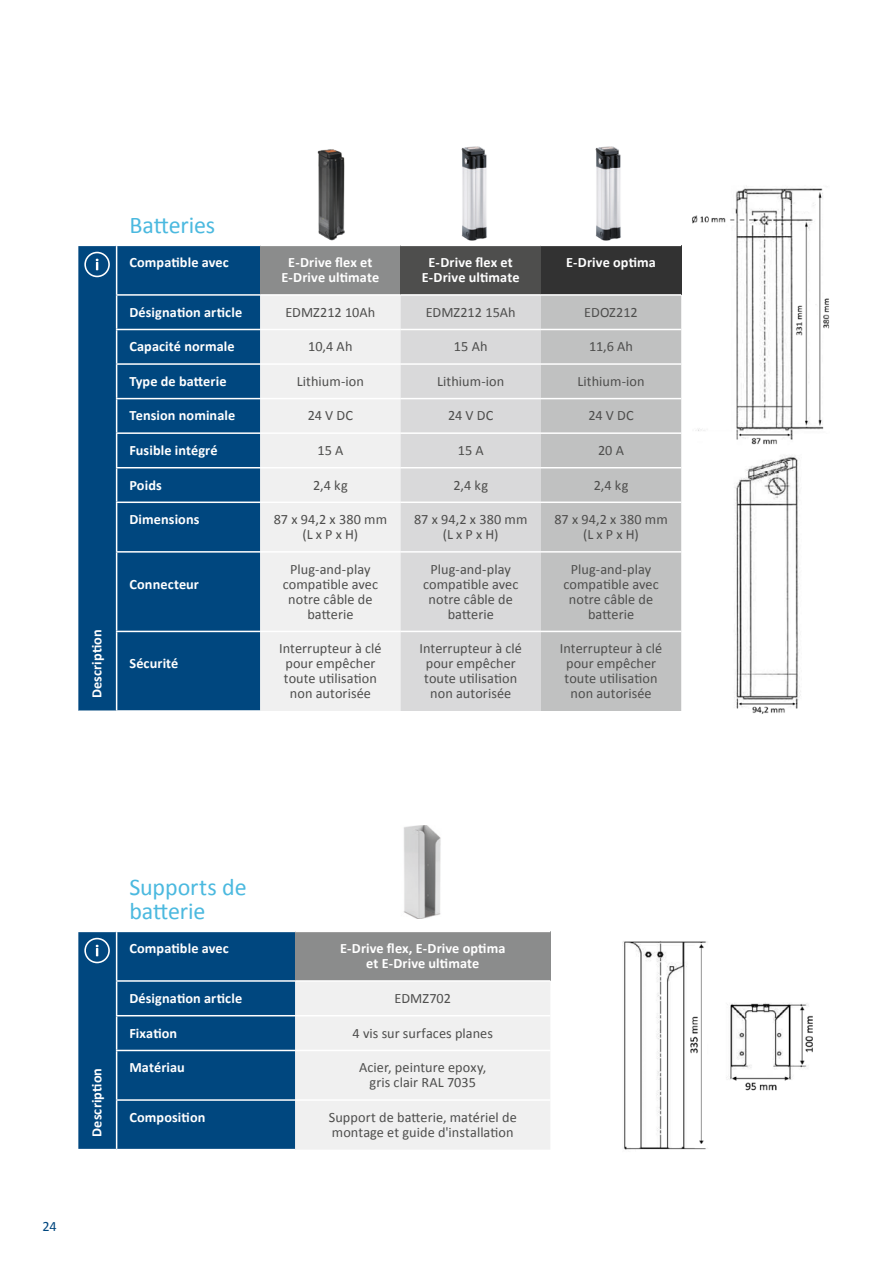
<style>
.page{position:relative;width:893px;height:1263px;background:#fff}
.page>*{position:absolute;margin:0;border:0;box-sizing:border-box;transform-origin:0 0}
.t1{font:24px/24px "Calibri";letter-spacing:-.005em;color:#4bb9df}
.t2{font:14.25px/15px "Calibri";letter-spacing:.005em;color:#4e4e4d;text-align:center}
.t3{font:700 14.25px/15px "Calibri";letter-spacing:.01em;color:#fff;text-align:center}
.t4{font:14.25px "Calibri";color:#00477f}
</style>
<div class="page">
<div style="left:78px;top:932px;width:217px;height:217px;background:#00477f"></div>
<div style="left:295px;top:931px;width:255px;height:50px;background:#8b8c8c"></div>
<div style="left:295px;top:982px;width:255px;height:167px;background:#f0f0f0"></div>
<hr style="left:116px;top:980px;width:179px;height:2px;background:#fff">
<hr style="left:116px;top:1015px;width:179px;height:1px;background:#fff">
<hr style="left:116px;top:1050px;width:179px;height:1px;background:#fff">
<hr style="left:116px;top:1099px;width:179px;height:2px;background:#fff">
<hr style="left:116px;top:932px;width:1px;height:48px;background:#fff">
<hr style="left:116px;top:982px;width:1px;height:33px;background:#fff">
<hr style="left:116px;top:1016px;width:1px;height:34px;background:#fff">
<hr style="left:116px;top:1051px;width:1px;height:48px;background:#fff">
<hr style="left:116px;top:1101px;width:1px;height:48px;background:#fff">
<hr style="left:295px;top:931px;width:255px;height:1px;background:#fff">
<hr style="left:295px;top:980px;width:255px;height:2px;background:#fff">
<hr style="left:295px;top:1015px;width:255px;height:1px;background:#fff">
<hr style="left:295px;top:1050px;width:255px;height:1px;background:#fff">
<hr style="left:295px;top:1099px;width:255px;height:2px;background:#fff">
<img style="left:403px;top:825px;width:38px;height:94px">
<svg style="left:84px;top:938px;width:26px;height:25px"></svg>
<img style="left:623px;top:941px;width:190px;height:209px">
<div style="left:78px;top:246px;width:182px;height:465px;background:#00477f"></div>
<div style="left:260px;top:245px;width:141px;height:50px;background:#8b8c8c"></div>
<div style="left:401px;top:245px;width:140px;height:50px;background:#4e4e4d"></div>
<div style="left:541px;top:245px;width:140px;height:50px;background:#323232"></div>
<div style="left:260px;top:296px;width:141px;height:415px;background:#f0f0f0"></div>
<div style="left:401px;top:296px;width:140px;height:415px;background:#d9d9da"></div>
<div style="left:541px;top:296px;width:140px;height:415px;background:#c0c1c1"></div>
<hr style="left:116px;top:294px;width:144px;height:2px;background:#fff">
<hr style="left:116px;top:329px;width:144px;height:1px;background:#fff">
<hr style="left:116px;top:363px;width:144px;height:2px;background:#fff">
<hr style="left:116px;top:398px;width:144px;height:1px;background:#fff">
<hr style="left:116px;top:432px;width:144px;height:2px;background:#fff">
<hr style="left:116px;top:467px;width:144px;height:1px;background:#fff">
<hr style="left:116px;top:501px;width:144px;height:2px;background:#fff">
<hr style="left:116px;top:631px;width:144px;height:1px;background:#fff">
<hr style="left:116px;top:246px;width:1px;height:48px;background:#fff">
<hr style="left:116px;top:296px;width:1px;height:33px;background:#fff">
<hr style="left:116px;top:330px;width:1px;height:33px;background:#fff">
<hr style="left:116px;top:365px;width:1px;height:33px;background:#fff">
<hr style="left:116px;top:399px;width:1px;height:33px;background:#fff">
<hr style="left:116px;top:434px;width:1px;height:33px;background:#fff">
<hr style="left:116px;top:468px;width:1px;height:33px;background:#fff">
<hr style="left:116px;top:503px;width:1px;height:48px;background:#fff">
<hr style="left:116px;top:553px;width:1px;height:78px;background:#fff">
<hr style="left:116px;top:632px;width:1px;height:78px;background:#fff">
<hr style="left:260px;top:245px;width:141px;height:1px;background:#fff">
<hr style="left:401px;top:245px;width:140px;height:1px;background:#fff">
<hr style="left:541px;top:245px;width:140px;height:1px;background:#fff">
<hr style="left:260px;top:294px;width:141px;height:2px;background:#fff">
<hr style="left:401px;top:294px;width:140px;height:2px;background:#fff">
<hr style="left:541px;top:294px;width:140px;height:2px;background:#fff">
<hr style="left:260px;top:329px;width:141px;height:1px;background:#fff">
<hr style="left:401px;top:329px;width:140px;height:1px;background:#fff">
<hr style="left:541px;top:329px;width:140px;height:1px;background:#fff">
<hr style="left:260px;top:363px;width:141px;height:2px;background:#fff">
<hr style="left:401px;top:363px;width:140px;height:2px;background:#fff">
<hr style="left:541px;top:363px;width:140px;height:2px;background:#fff">
<hr style="left:260px;top:398px;width:141px;height:1px;background:#fff">
<hr style="left:401px;top:398px;width:140px;height:1px;background:#fff">
<hr style="left:541px;top:398px;width:140px;height:1px;background:#fff">
<hr style="left:260px;top:432px;width:141px;height:2px;background:#fff">
<hr style="left:401px;top:432px;width:140px;height:2px;background:#fff">
<hr style="left:541px;top:432px;width:140px;height:2px;background:#fff">
<hr style="left:260px;top:467px;width:141px;height:1px;background:#fff">
<hr style="left:401px;top:467px;width:140px;height:1px;background:#fff">
<hr style="left:541px;top:467px;width:140px;height:1px;background:#fff">
<hr style="left:260px;top:501px;width:141px;height:2px;background:#fff">
<hr style="left:401px;top:501px;width:140px;height:2px;background:#fff">
<hr style="left:541px;top:501px;width:140px;height:2px;background:#fff">
<hr style="left:260px;top:631px;width:141px;height:1px;background:#fff">
<hr style="left:401px;top:631px;width:140px;height:1px;background:#fff">
<hr style="left:541px;top:631px;width:140px;height:1px;background:#fff">
<hr style="left:116px;top:551px;width:144px;height:2px;background:#fff">
<hr style="left:116px;top:710px;width:144px;height:2px;background:#fff">
<hr style="left:260px;top:551px;width:141px;height:2px;background:#fff">
<hr style="left:401px;top:551px;width:140px;height:2px;background:#fff">
<hr style="left:541px;top:551px;width:140px;height:2px;background:#fff">
<img style="left:317px;top:149px;width:28px;height:92px">
<svg style="left:84px;top:252px;width:26px;height:25px"></svg>
<img style="left:595px;top:146px;width:26px;height:95px">
<img style="left:461px;top:146px;width:26px;height:95px">
<img style="left:692px;top:185px;width:137px;height:260px">
<img style="left:734px;top:455px;width:67px;height:259px">
<p class="t3" style="left:89px;top:698px;width:70px;rotate:-90deg">Description</p>
<h1 class="t1" style="left:129px;top:213px;width:87px">Batteries</h1>
<p class="t3" style="left:129px;top:255px;width:101px">Compatible avec</p>
<p class="t3" style="left:282px;top:255px;width:99px">E-Drive flex et<br>E-Drive ultimate</p>
<p class="t3" style="left:422px;top:255px;width:99px">E-Drive flex et<br>E-Drive ultimate</p>
<p class="t3" style="left:566px;top:255px;width:91px">E-Drive optima</p>
<p class="t3" style="left:129px;top:304px;width:114px">Désignation article</p>
<p class="t2" style="left:285px;top:305px;width:91px">EDMZ212 10Ah</p>
<p class="t2" style="left:426px;top:305px;width:92px">EDMZ212 15Ah</p>
<p class="t2" style="left:584px;top:305px;width:55px">EDOZ212</p>
<p class="t3" style="left:129px;top:339px;width:107px">Capacité normale</p>
<p class="t2" style="left:308px;top:339px;width:46px">10,4 Ah</p>
<p class="t2" style="left:454px;top:339px;width:35px">15 Ah</p>
<p class="t2" style="left:589px;top:339px;width:46px">11,6 Ah</p>
<p class="t3" style="left:129px;top:374px;width:99px">Type de batterie</p>
<p class="t2" style="left:297px;top:374px;width:69px">Lithium-ion</p>
<p class="t2" style="left:437px;top:374px;width:69px">Lithium-ion</p>
<p class="t2" style="left:577px;top:374px;width:69px">Lithium-ion</p>
<p class="t3" style="left:129px;top:408px;width:107px">Tension nominale</p>
<p class="t2" style="left:308px;top:408px;width:47px">24 V DC</p>
<p class="t2" style="left:448px;top:408px;width:47px">24 V DC</p>
<p class="t2" style="left:588px;top:408px;width:47px">24 V DC</p>
<p class="t3" style="left:129px;top:443px;width:90px">Fusible intégré</p>
<p class="t2" style="left:317px;top:443px;width:28px">15 A</p>
<p class="t2" style="left:458px;top:443px;width:28px">15 A</p>
<p class="t2" style="left:598px;top:443px;width:27px">20 A</p>
<p class="t3" style="left:129px;top:477px;width:34px">Poids</p>
<p class="t2" style="left:313px;top:477px;width:36px">2,4 kg</p>
<p class="t2" style="left:453px;top:477px;width:36px">2,4 kg</p>
<p class="t2" style="left:594px;top:477px;width:36px">2,4 kg</p>
<p class="t3" style="left:129px;top:512px;width:72px">Dimensions</p>
<p class="t2" style="left:274px;top:512px;width:115px">87 x 94,2 x 380 mm (L x P x H)</p>
<p class="t2" style="left:414px;top:512px;width:115px">87 x 94,2 x 380 mm (L x P x H)</p>
<p class="t2" style="left:554px;top:512px;width:115px">87 x 94,2 x 380 mm (L x P x H)</p>
<p class="t3" style="left:129px;top:576px;width:71px">Connecteur</p>
<p class="t2" style="left:283px;top:561px;width:97px">Plug-and-play compatible avec notre câble de batterie</p>
<p class="t2" style="left:423px;top:561px;width:97px">Plug-and-play compatible avec notre câble de batterie</p>
<p class="t2" style="left:563px;top:561px;width:97px">Plug-and-play compatible avec notre câble de batterie</p>
<p class="t3" style="left:129px;top:656px;width:51px">Sécurité</p>
<p class="t2" style="left:279px;top:641px;width:104px">Interrupteur à clé pour empêcher toute utilisation non autorisée</p>
<p class="t2" style="left:420px;top:641px;width:104px">Interrupteur à clé pour empêcher toute utilisation non autorisée</p>
<p class="t2" style="left:560px;top:641px;width:104px">Interrupteur à clé pour empêcher toute utilisation non autorisée</p>
<p class="t4" style="left:43px;top:1217px;width:16px">24</p>
<p class="t3" style="left:89px;top:1137px;width:70px;rotate:-90deg">Description</p>
<h1 class="t1" style="left:129px;top:875px;width:119px">Supports de batterie</h1>
<p class="t3" style="left:129px;top:941px;width:101px">Compatible avec</p>
<p class="t3" style="left:340px;top:941px;width:167px">E-Drive flex, E-Drive optima et E-Drive ultimate</p>
<p class="t3" style="left:129px;top:990px;width:114px">Désignation article</p>
<p class="t2" style="left:395px;top:990px;width:58px">EDMZ702</p>
<p class="t3" style="left:129px;top:1025px;width:49px">Fixation</p>
<p class="t2" style="left:353px;top:1025px;width:142px">4 vis sur surfaces planes</p>
<p class="t3" style="left:129px;top:1060px;width:57px">Matériau</p>
<p class="t2" style="left:359px;top:1060px;width:129px">Acier, peinture epoxy, gris clair RAL 7035</p>
<p class="t3" style="left:129px;top:1109px;width:78px">Composition</p>
<p class="t2" style="left:329px;top:1110px;width:189px;text-align:left">Support de batterie, matériel de montage et guide d'installation</p>
</div>
